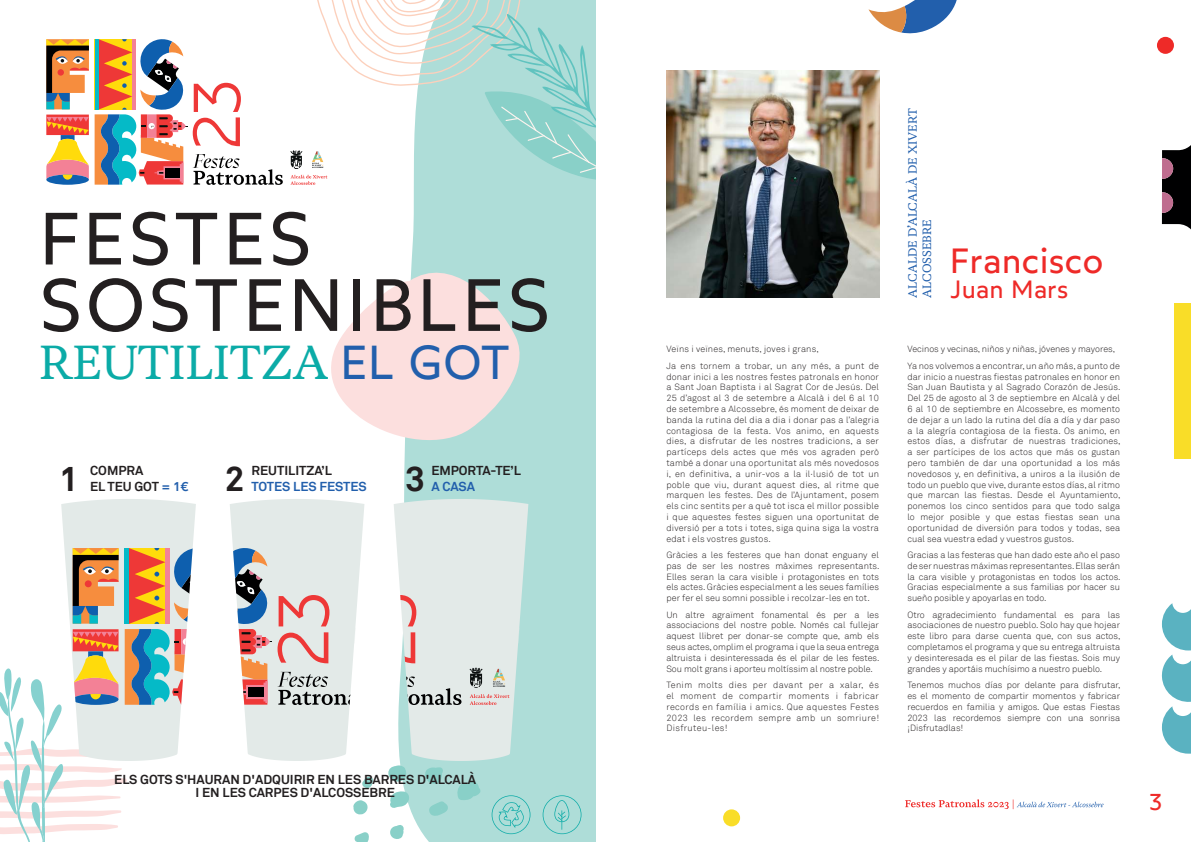
<style>
.page{position:relative;width:1191px;height:842px;background:#fff}
.page>*{position:absolute;margin:0;border:0;box-sizing:border-box;transform-origin:0 0}
.t1{font:73.8px/66.4px "Wotfard";letter-spacing:.04em;color:#231f20}
.t2{font:47.6px "Novela";color:#0baba7}
.t3{font:35px "Wotfard";letter-spacing:.01em;color:#ee2a28}
.t4{font:700 35px "Akkurat";color:#231f20}
.t5{font:25px "Wotfard";letter-spacing:.01em;color:#ee2a28}
.t6{font:23px "Wotfard";color:#ee2a28}
.t7{font:700 13px/15.6px "Akkurat";color:#231f20}
.t8{font:700 13px "Akkurat";letter-spacing:-.005em;color:#225fac}
.t9{font:12px/14.4px "Novela";color:#225fac}
.t10{font:300 9px/10.8px "Akkurat";letter-spacing:.005em;color:#231f20;text-align:justify}
.t11{font:7.7px "Myriad Pro";color:#000001}
.s1{font-family:"Wotfard";color:#225fac}
.s2{color:#225fac}
</style>
<div class="page">
<svg style="left:1161px;top:145px;width:30px;height:85px"></svg>
<svg style="left:868px;top:0;width:89px;height:34px"></svg>
<svg style="left:1161px;top:603px;width:30px;height:151px"></svg>
<div style="left:1174px;top:303px;width:17px;height:155px;background:#f9dd28"></div>
<div style="left:723px;top:809px;width:17px;height:17px;background:#f9dd28;border-radius:50%"></div>
<div style="left:1157px;top:37px;width:17px;height:17px;background:#ee2a28;border-radius:50%"></div>
<img style="left:666px;top:71px;width:213px;height:227px">
<div style="left:404px;top:189px;width:191px;height:653px;background:#aeddd8"></div>
<svg style="left:331px;top:267px;width:201px;height:181px"></svg>
<svg style="left:193px;top:83px;width:48px;height:63px"></svg>
<svg style="left:193px;top:154px;width:90px;height:31px"></svg>
<svg style="left:46px;top:39px;width:43px;height:70px"></svg>
<div style="left:58px;top:69px;width:6px;height:7px;background:#ee3837;border-radius:50%"></div>
<svg style="left:46px;top:115px;width:43px;height:70px"></svg>
<svg style="left:95px;top:39px;width:92px;height:146px"></svg>
<svg style="left:353px;top:800px;width:15px;height:15px"></svg>
<svg style="left:354px;top:832px;width:15px;height:10px"></svg>
<svg style="left:362px;top:776px;width:11px;height:12px"></svg>
<svg style="left:542px;top:795px;width:39px;height:39px"></svg>
<svg style="left:290px;top:0;width:305px;height:189px"></svg>
<svg style="left:0;top:499px;width:196px;height:343px"></svg>
<svg style="left:230px;top:499px;width:134px;height:262px"></svg>
<svg style="left:388px;top:499px;width:142px;height:340px"></svg>
<svg style="left:905px;top:799px;width:198px;height:10px"></svg>
<h1 class="t1" style="left:39px;top:203px;width:513px">FESTES<br>SOSTENIBLES</h1>
<h2 class="t2" style="left:39px;top:332px;width:473px">REUTILITZA <span class="s1">EL GOT</span></h2>
<p class="t11" style="left:289px;top:232px;width:28px">185 mm</p>
<h3 class="t4" style="left:59px;top:457px;width:21px">1</h3>
<h3 class="t7" style="left:90px;top:463px;width:100px">COMPRA<br>EL TEU GOT <span class="s2">= 1€</span></h3>
<h3 class="t4" style="left:225px;top:457px;width:21px">2</h3>
<h3 class="t7" style="left:251px;top:463px;width:82px">REUTILITZA’L</h3>
<h3 class="t8" style="left:251px;top:478px;width:117px">TOTES LES FESTES</h3>
<h3 class="t4" style="left:405px;top:457px;width:21px">3</h3>
<h3 class="t7" style="left:431px;top:463px;width:91px">EMPORTA-TE’L</h3>
<h3 class="t8" style="left:431px;top:478px;width:45px">A CASA</h3>
<h3 class="t7" style="left:114px;top:773px;width:363px;line-height:13px;text-align:center">ELS GOTS S'HAURAN D'ADQUIRIR EN LES BARRES D'ALCALÀ<br>I EN LES CARPES D'ALCOSSEBRE</h3>
<p class="t10" style="left:666px;top:341px;width:214px;line-height:16.5px">Veïns i veïnes, menuts, joves i grans,<br>Ja ens tornem a trobar, un any més, a punt de</p>
<p class="t10" style="left:666px;top:371px;width:214px">donar inici a les nostres festes patronals en honor a Sant Joan Baptista i al Sagrat Cor de Jesús. Del 25 d’agost al 3 de setembre a Alcalà i del 6 al 10 de setembre a Alcossebre, és moment de deixar de banda la rutina del dia a dia i donar pas a l’alegria contagiosa de la festa. Vos animo, en aquests dies, a disfrutar de les nostres tradicions, a ser partíceps dels actes que més vos agraden però també a donar una oportunitat als més novedosos i, en definitiva, a unir-vos a la il·lusió de tot un poble que viu, durant aquest dies, al ritme que marquen les festes. Des de l’Ajuntament, posem els cinc sentits per a què tot isca el millor possible i que aquestes festes siguen una oportunitat de diversió per a tots i totes, siga quina siga la vostra edat i els vostres gustos.</p>
<p class="t10" style="left:666px;top:550px;width:215px">Gràcies a les festeres que han donat enguany el pas de ser les nostres màximes representants.<br>Elles seran la cara visible i protagonistes en tots els actes. Gràcies especialment a les seues famílies per fer el seu somni possible i recolzar-les en tot.</p>
<p class="t10" style="left:666px;top:609px;width:215px">Un altre agraïment fonamental és per a les associacions del nostre poble. Només cal fullejar aquest llibret per donar-se compte que, amb els seus actes, omplim el programa i que la seua entrega altruista i desinteressada és el pilar de les festes.<br>Sou molt grans i aporteu moltíssim al nostre poble.</p>
<p class="t10" style="left:666px;top:680px;width:214px">Tenim molts dies per davant per a xalar, és el moment de compartir moments i fabricar records en família i amics. Que aquestes Festes 2023 les recordem sempre amb un somriure!<br>Disfruteu-les!</p>
<h3 class="t9" style="left:905px;top:298px;width:191px;rotate:-90deg">ALCALDE D’ALCALÀ DE XIVERT<br>ALCOSSEBRE</h3>
<h3 class="t3" style="left:950px;top:238px;width:155px">Francisco</h3>
<h3 class="t5" style="left:950px;top:273px;width:120px">Juan Mars</h3>
<p class="t10" style="left:907px;top:341px;width:214px;line-height:16.5px">Vecinos y vecinas, niños y niñas, jóvenes y mayores,<br>Ya nos volvemos a encontrar, un año más, a punto de</p>
<p class="t10" style="left:907px;top:371px;width:215px">dar inicio a nuestras fiestas patronales en honor en San Juan Bautista y al Sagrado Corazón de Jesús.<br>Del 25 de agosto al 3 de septiembre en Alcalà y del 6 al 10 de septiembre en Alcossebre, es momento de dejar a un lado la rutina del día a día y dar paso a la alegría contagiosa de la fiesta. Os animo, en estos días, a disfrutar de nuestras tradiciones, a ser partícipes de los actos que más os gustan pero también de dar una oportunidad a los más novedosos y, en definitiva, a uniros a la ilusión de todo un pueblo que vive, durante estos días, al ritmo que marcan las fiestas. Desde el Ayuntamiento, ponemos los cinco sentidos para que todo salga lo mejor posible y que estas fiestas sean una oportunidad de diversión para todos y todas, sea cual sea vuestra edad y vuestros gustos.</p>
<p class="t10" style="left:907px;top:550px;width:215px">Gracias a las festeras que han dado este año el paso de ser nuestras máximas representantes. Ellas serán la cara visible y protagonistas en todos los actos.<br>Gracias especialmente a sus familias por hacer su sueño posible y apoyarlas en todo.</p>
<p class="t10" style="left:907px;top:609px;width:215px">Otro agradecimiento fundamental es para las asociaciones de nuestro pueblo. Solo hay que hojear este libro para darse cuenta que, con sus actos, completamos el programa y que su entrega altruista y desinteresada es el pilar de las fiestas. Sois muy grandes y aportáis muchísimo a nuestro pueblo.</p>
<p class="t10" style="left:907px;top:680px;width:215px">Tenemos muchos días por delante para disfrutar, es el momento de compartir momentos y fabricar recuerdos en familia y amigos. Que estas Fiestas 2023 las recordemos siempre con una sonrisa ¡Disfrutadlas!</p>
<h3 class="t6" style="left:1148px;top:787px;width:16px">3</h3>
</div>
